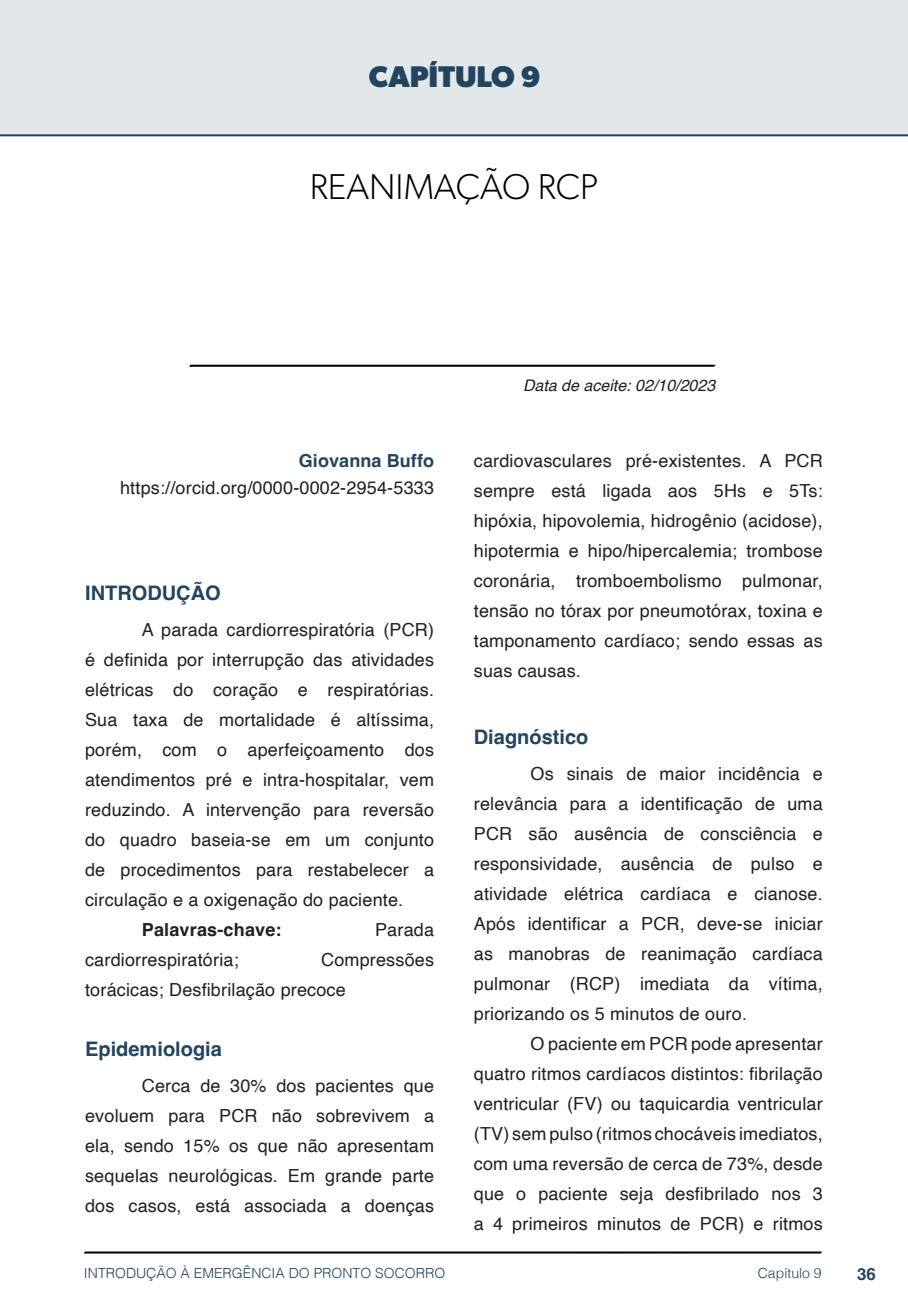
<style>
.page{position:relative;width:908px;height:1304px;background:#fff}
.page>*{position:absolute;margin:0;border:0;box-sizing:border-box;transform-origin:0 0}
.nome_artigos{font:300 36px "Gibson";color:#000}
.capítulos{font:700 30px "Gibson";color:#23445f}
.Subtitulo{font:700 20px "Helvetica";color:#23445f}
.TITULOS{font:700 20px "Helvetica";color:#23445f}
.txt{font:18px/30px "Helvetica";letter-spacing:.01em;color:#231f20;text-align:justify}
.info_autores{font:18px "Helvetica";letter-spacing:.01em;color:#231f20}
.txt-2{font:700 18px "Helvetica";letter-spacing:.01em;color:#231f20}
.nome_autores{font:700 18px "Helvetica";letter-spacing:.005em;color:#23445f}
.t1{font:700 16.8px "Helvetica";color:#23445f}
.t2{font:italic 16px "Helvetica";color:#231f20}
.t3{font:300 14px "Helvetica";color:#23445f}
</style>
<div class="page">
<svg style="left:84px;top:1251px;width:737px;height:3px;background:#515151"></svg>
<div style="left:0;top:0;width:907px;height:136px;background:#e2e7e9"></div>
<svg style="left:189px;top:364px;width:526px;height:3px;background:#4f4f4f"></svg>
<div style="left:44px;top:72px;width:68px;height:61px;background:#e2e7e9"></div>
<p class="capítulos" style="left:369px;top:58px;width:173px">CAPÍTULO 9</p>
<p class="nome_artigos" style="left:310px;top:165px;width:289px">REANIMAÇÃO RCP</p>
<p class="nome_autores" style="left:299px;top:450px;width:137px">Giovanna Buffo</p>
<p class="info_autores" style="left:120px;top:474px;width:315px">https://orcid.org/0000-0002-2954-5333</p>
<p class="TITULOS" style="left:85px;top:581px;width:137px">INTRODUÇÃO</p>
<p class="txt" style="left:85px;top:615px;width:350px;text-indent:57px">A parada cardiorrespiratória (PCR) é definida por interrupção das atividades elétricas do coração e respiratórias.<br>Sua taxa de mortalidade é altíssima, porém, com o aperfeiçoamento dos atendimentos pré e intra-hospitalar, vem reduzindo. A intervenção para reversão do quadro baseia-se em um conjunto de procedimentos para restabelecer a circulação e a oxigenação do paciente.</p>
<p class="txt-2" style="left:142px;top:918px;width:141px">Palavras-chave:</p>
<p class="txt" style="left:375px;top:915px;width:60px">Parada</p>
<p class="txt" style="left:85px;top:945px;width:155px">cardiorrespiratória;</p>
<p class="txt" style="left:85px;top:945px;width:350px;text-indent:236px">Compressões torácicas; Desfibrilação precoce</p>
<p class="Subtitulo" style="left:85px;top:1037px;width:138px">Epidemiologia</p>
<p class="txt" style="left:85px;top:1071px;width:350px;text-indent:57px">Cerca de 30% dos pacientes que evoluem para PCR não sobrevivem a ela, sendo 15% os que não apresentam sequelas neurológicas. Em grande parte dos casos, está associada a doenças</p>
<p class="t2" style="left:523px;top:373px;width:194px">Data de aceite: 02/10/2023</p>
<p class="txt" style="left:473px;top:446px;width:350px">cardiovasculares pré-existentes. A PCR sempre está ligada aos 5Hs e 5Ts: hipóxia, hipovolemia, hidrogênio (acidose), hipotermia e hipo/hipercalemia; trombose coronária, tromboembolismo pulmonar, tensão no tórax por pneumotórax, toxina e tamponamento cardíaco; sendo essas as suas causas.</p>
<p class="Subtitulo" style="left:473px;top:725px;width:116px">Diagnóstico</p>
<p class="txt" style="left:473px;top:759px;width:350px;text-indent:57px">Os sinais de maior incidência e relevância para a identificação de uma PCR são ausência de consciência e responsividade, ausência de pulso e atividade elétrica cardíaca e cianose.<br>Após identificar a PCR, deve-se iniciar as manobras de reanimação cardíaca pulmonar (RCP) imediata da vítima, priorizando os 5 minutos de ouro.</p>
<p class="txt" style="left:473px;top:1029px;width:350px;text-indent:57px">O paciente em PCR pode apresentar quatro ritmos cardíacos distintos: fibrilação ventricular (FV) ou taquicardia ventricular (TV) sem pulso (ritmos chocáveis imediatos, com uma reversão de cerca de 73%, desde que o paciente seja desfibrilado nos 3 a 4 primeiros minutos de PCR) e ritmos</p>
<p class="t3" style="left:84px;top:1261px;width:362px">INTRODUÇÃO À EMERGÊNCIA DO PRONTO SOCORRO</p>
<p class="t3" style="left:757px;top:1261px;width:65px">Capítulo 9</p>
<p class="t1" style="left:856px;top:1264px;width:20px">36</p>
</div>
